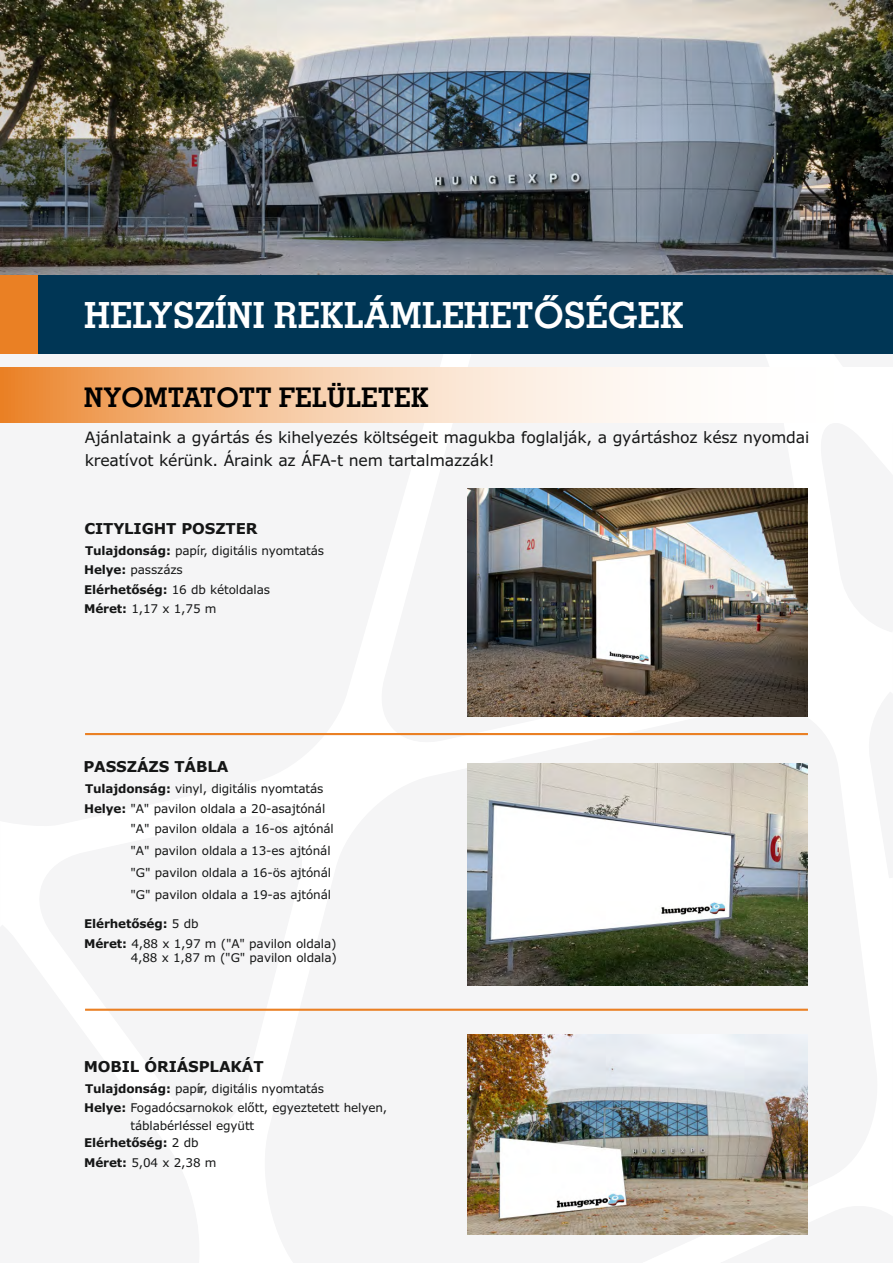
<style>
.page{position:relative;width:893px;height:1263px;background:#fff}
.page>*{position:absolute;margin:0;border:0;box-sizing:border-box;transform-origin:0 0}
.t1{font:700 36px "Memphis LT Pro";color:#fff}
.t2{font:700 27px "Memphis LT Pro";color:#000}
.t3{font:15.6px/22.8px "Verdana";letter-spacing:-.01em;color:#151616}
.t4{font:700 15px "Verdana";letter-spacing:-.01em;color:#151616}
.t5{font:12px/19.5px "Verdana";letter-spacing:-.01em;color:#151616}
.s1{font-weight:700}
</style>
<div class="page">
<div style="left:0;top:256px;width:893px;height:98px;background:#003655"></div>
<svg style="left:0;top:367px;width:655px;height:55px;background:#f6caa5"></svg>
<div style="left:0;top:256px;width:38px;height:98px;background:#ea8024"></div>
<hr style="left:85px;top:733px;width:723px;height:2px;background:#ea8024">
<hr style="left:85px;top:1009px;width:723px;height:2px;background:#ea8024">
<img style="left:0;top:0;width:893px;height:274px">
<img style="left:468px;top:1035px;width:340px;height:200px">
<img style="left:468px;top:489px;width:340px;height:227px">
<img style="left:468px;top:763px;width:340px;height:223px">
<h1 class="t1" style="left:84px;top:302px;width:601px">HELYSZÍNI REKLÁMLEHETŐSÉGEK</h1>
<h2 class="t2" style="left:84px;top:387px;width:346px">NYOMTATOTT FELÜLETEK</h2>
<h3 class="t3" style="left:85px;top:427px;width:726px">Ajánlataink a gyártás és kihelyezés költségeit magukba foglalják, a gyártáshoz kész nyomdai kreatívot kérünk. Áraink az ÁFA-t nem tartalmazzák!</h3>
<p class="t4" style="left:85px;top:522px;width:175px">CITYLIGHT POSZTER</p>
<p class="t5" style="left:84px;top:541px;width:241px"><span class="s1">Tulajdonság:</span> papír, digitális nyomtatás<br><span class="s1">Helye:</span> passzázs<br><span class="s1">Elérhetőség:</span> 16 db kétoldalas<br><span class="s1">Méret:</span> 1,17 x 1,75 m</p>
<p class="t4" style="left:83px;top:760px;width:146px">PASSZÁZS TÁBLA</p>
<p class="t5" style="left:84px;top:779px;width:243px"><span class="s1">Tulajdonság:</span> vinyl, digitális nyomtatás<br><span class="s1">Helye:</span> "A" pavilon oldala a 20-asajtónál</p>
<p class="t5" style="left:131px;top:818px;width:205px;line-height:21.9px">"A" pavilon oldala a 16-os ajtóná l "A" pavilon oldala a 13-es ajtónál "G" pavilon oldala a 16-ös ajtónál "G" pavilon oldala a 19-as ajtónál</p>
<p class="t5" style="left:84px;top:915px;width:254px"><span class="s1">Elérhetőség:</span> 5 db<br><span class="s1">Méret:</span> 4,88 x 1,97 m ("A" pavilon oldala)</p>
<p class="t5" style="left:131px;top:949px;width:208px">4,88 x 1,87 m ("G" pavilon oldala)</p>
<p class="t4" style="left:84px;top:1060px;width:181px">MOBIL ÓRIÁSPLAKÁT</p>
<p class="t5" style="left:85px;top:1079px;width:241px"><span class="s1">Tulajdonság:</span> papír, digitális nyomtatás</p>
<p class="t5" style="left:84px;top:1079px;width:305px;text-indent:114px">r<br><span class="s1">Helye:</span> Fogadócsarnokok előtt, egyeztetett helyen,</p>
<p class="t5" style="left:84px;top:1118px;width:172px;line-height:17.4px;text-indent:46px">táblabérléssel együtt<br><span class="s1">Elérhetőség:</span> 2 db</p>
<p class="t5" style="left:84px;top:1154px;width:134px"><span class="s1">Méret:</span> 5,04 x 2,38 m</p>
</div>
